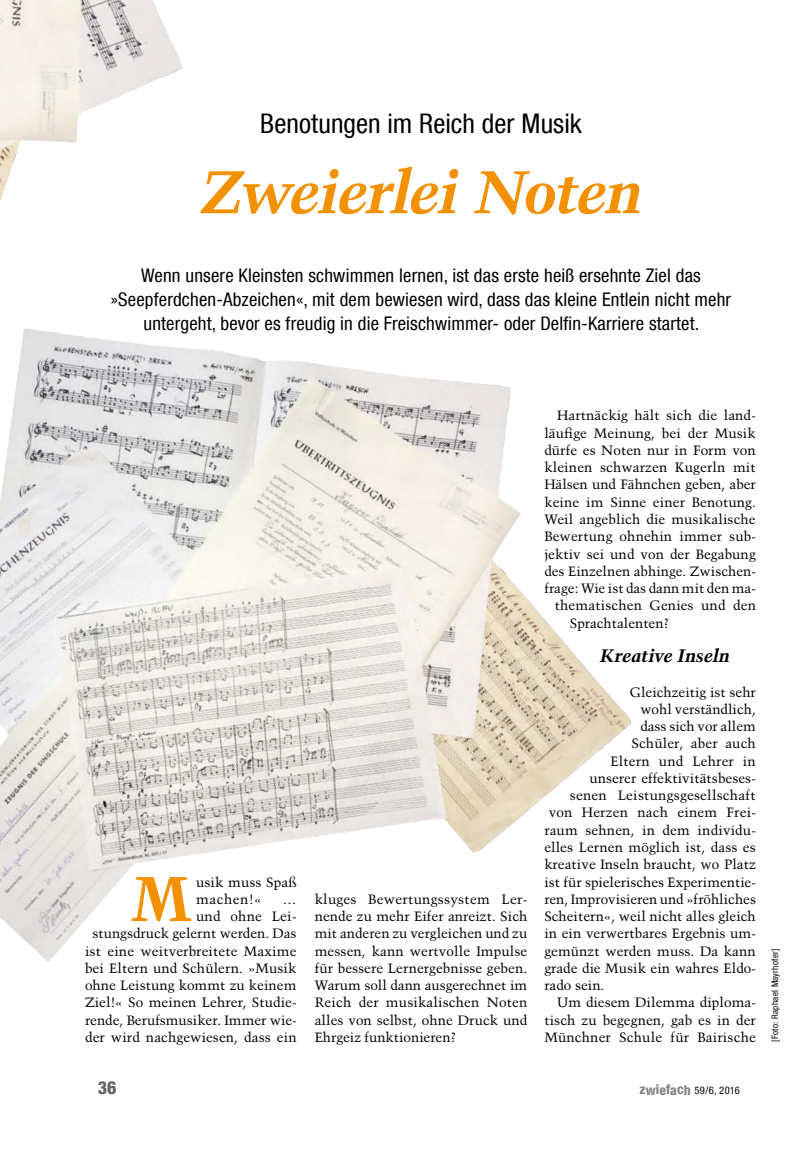
<style>
.page{position:relative;width:808px;height:1149px;background:#fff}
.page>*{position:absolute;margin:0;border:0;box-sizing:border-box;transform-origin:0 0}
.t1{font:700 63px "Trump Mediaeval LT Std";color:#f39100}
.t2{font:italic 700 60px "Trump Mediaeval LT Std";letter-spacing:-.03em;color:#f39100}
.t3{font:condensed 27px "Helvetica Neue LT Com";color:#000}
.t4{font:condensed 18.75px/24px "Helvetica Neue LT Com";letter-spacing:.01em;color:#000;text-align:center}
.t5{font:italic 700 18px "Trump Mediaeval LT Std";letter-spacing:-.005em;color:#000}
.t6{font:800 condensed 18px "Helvetica Neue LT Com";color:#636362}
.t7{font:13.5px/17.2px "Trump Mediaeval LT Std";letter-spacing:.005em;color:#000}
.t8{font:condensed 10.5px "Helvetica Neue LT Com";letter-spacing:.03em;color:#000}
.t9{font:condensed 9px "Helvetica Neue LT Com";letter-spacing:.035em;color:#000}
.s1{font-weight:800;font-size:13.5px;color:#878786}
</style>
<div class="page">
<img style="left:0;top:328px;width:632px;height:634px">
<img style="left:0;top:0;width:182px;height:201px">
<h3 class="t3" style="left:260px;top:107px;width:323px">Benotungen im Reich der Musik</h3>
<h2 class="t2" style="left:199px;top:155px;width:444px">Zweierlei Noten</h2>
<p class="t4" style="left:111px;top:263px;width:622px">Wenn unsere Kleinsten schwimmen lernen, ist das erste heiß ersehnte Ziel das »Seepferdchen-Abzeichen«, mit dem bewiesen wird, dass das kleine Entlein nicht mehr untergeht, bevor es freudig in die Freischwimmer- oder Delfin-Karriere startet.</p>
<h1 class="t1" style="left:130px;top:859px;width:64px">M</h1>
<p class="t7" style="left:196px;top:872px;width:102px">usik muss Spaß machen!«</p>
<p class="t7" style="left:85px;top:890px;width:213px;text-align:right">…<br>und ohne Lei-<br>stungsdruck gelernt werden. Das ist eine weitverbreitete Maxime bei Eltern und Schülern. »Musik ohne Leistung kommt zu keinem<br>Ziel!« So meinen Lehrer, Studie&shy;rende, Berufsmusiker. Immer wie&shy;der wird nachgewiesen, dass ein</p>
<p class="t7" style="left:315px;top:890px;width:214px;text-align:justify">kluges Bewertungssystem Ler&shy;nende zu mehr Eifer anreizt. Sich mit anderen zu vergleichen und zu messen, kann wertvolle Impulse für bessere Lernergebnisse geben.<br>Warum soll dann ausgerechnet im Reich der musikalischen Noten alles von selbst, ohne Druck und Ehrgeiz funktionieren?</p>
<p class="t7" style="left:557px;top:407px;width:200px">Hartnäckig hält sich die land-</p>
<p class="t7" style="left:544px;top:424px;width:213px">läufige Meinung, bei der Musik</p>
<p class="t7" style="left:544px;top:441px;width:213px">dürfe es Noten nur in Form von</p>
<p class="t7" style="left:544px;top:458px;width:213px">kleinen schwarzen Kugerln mit</p>
<p class="t7" style="left:544px;top:476px;width:213px">Hälsen und Fähnchen geben, aber</p>
<p class="t7" style="left:544px;top:493px;width:213px">keine im Sinne einer Benotung.</p>
<p class="t7" style="left:544px;top:510px;width:213px">Weil angeblich die musikalische</p>
<p class="t7" style="left:544px;top:527px;width:213px">Bewertung ohnehin immer sub-</p>
<p class="t7" style="left:544px;top:545px;width:213px">jektiv sei und von der Begabung</p>
<p class="t7" style="left:544px;top:562px;width:213px">des Einzelnen abhinge. Zwischen-</p>
<p class="t7" style="left:544px;top:579px;width:213px">frage: Wie ist das dann mit den ma-</p>
<p class="t7" style="left:555px;top:596px;width:203px">thematischen Genies und den</p>
<p class="t7" style="left:570px;top:614px;width:101px">Sprachtalenten?</p>
<h3 class="t5" style="left:600px;top:644px;width:132px">Kreative Inseln</h3>
<p class="t7" style="left:630px;top:683px;width:127px">Gleichzeitig ist sehr</p>
<p class="t7" style="left:640px;top:700px;width:117px">wohl verständlich,</p>
<p class="t7" style="left:640px;top:717px;width:117px">dass sich vor allem</p>
<p class="t7" style="left:631px;top:734px;width:126px">Schüler, aber auch</p>
<p class="t7" style="left:610px;top:752px;width:147px">Eltern und Lehrer in</p>
<p class="t7" style="left:589px;top:769px;width:168px">unserer effektivitätsbeses-</p>
<p class="t7" style="left:570px;top:786px;width:187px">senen Leistungsgesellschaft</p>
<p class="t7" style="left:549px;top:803px;width:209px">von Herzen nach einem Frei-</p>
<p class="t7" style="left:544px;top:821px;width:213px">raum sehnen, in dem individu-</p>
<p class="t7" style="left:544px;top:838px;width:213px">elles Lernen möglich ist, dass es</p>
<p class="t7" style="left:544px;top:855px;width:213px">kreative Inseln braucht, wo Platz</p>
<p class="t7" style="left:544px;top:872px;width:213px">ist für spielerisches Experimentie-</p>
<p class="t7" style="left:544px;top:890px;width:213px">ren, Improvisieren und »fröhliches</p>
<p class="t7" style="left:544px;top:907px;width:213px">Scheitern«, weil nicht alles gleich</p>
<p class="t7" style="left:544px;top:924px;width:213px">in ein verwertbares Ergebnis um-</p>
<p class="t7" style="left:544px;top:941px;width:213px">gemünzt werden muss. Da kann</p>
<p class="t7" style="left:544px;top:959px;width:213px">grade die Musik ein wahres Eldo-</p>
<p class="t7" style="left:544px;top:976px;width:62px">rado sein.</p>
<p class="t7" style="left:557px;top:993px;width:200px">Um diesem Dilemma diploma-</p>
<p class="t7" style="left:544px;top:1010px;width:213px">tisch zu begegnen, gab es in der</p>
<p class="t7" style="left:544px;top:1028px;width:213px">Münchner Schule für Bairische</p>
<h3 class="t6" style="left:98px;top:1075px;width:20px">36</h3>
<p class="t8" style="left:639px;top:1083px;width:102px"><span class="s1">zwiefach</span> 59/6, 2016</p>
<p class="t9" style="left:770px;top:1041px;width:95px;rotate:-90deg">[Foto: Raphael Mayrhofer]</p>
</div>
